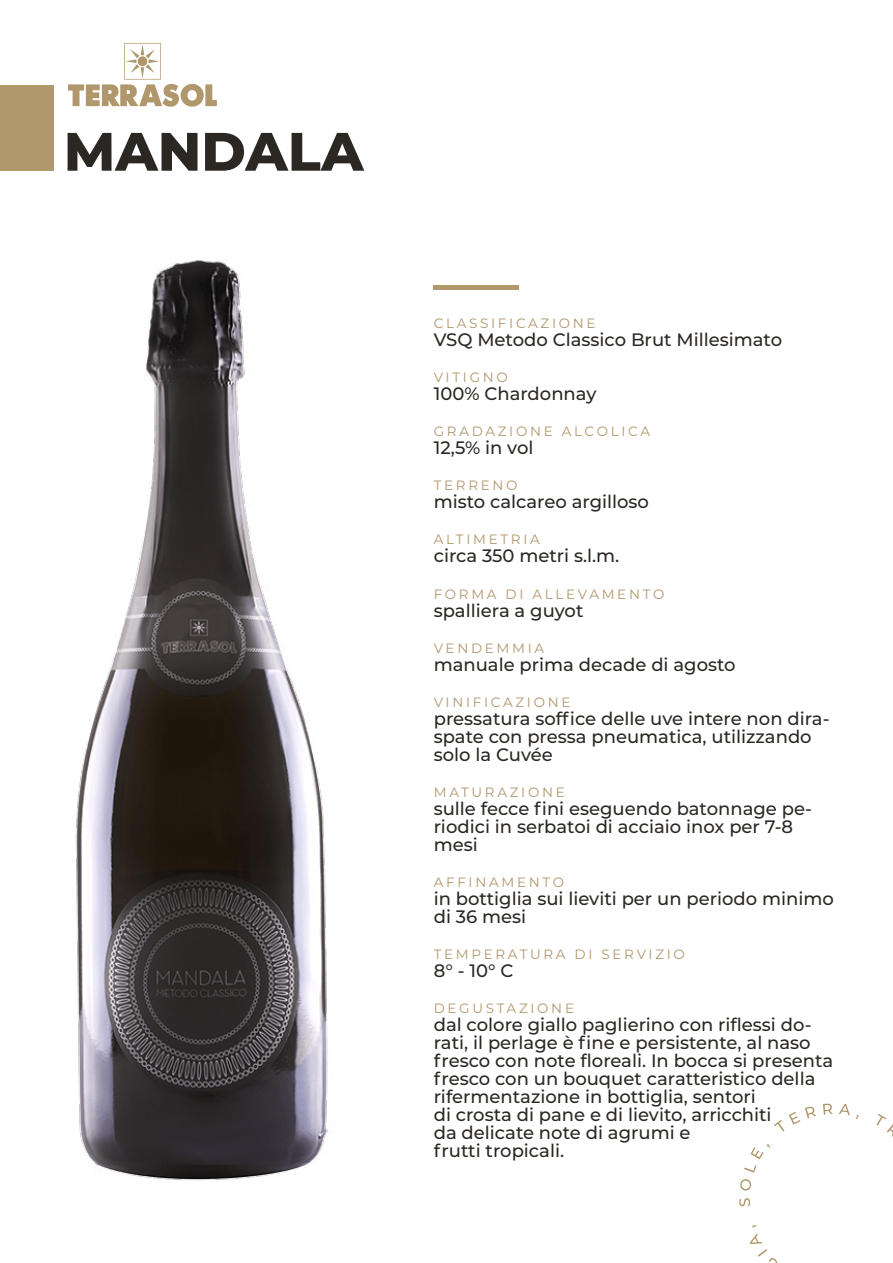
<style>
.page{position:relative;width:893px;height:1263px;background:#fff}
.page>*{position:absolute;margin:0;border:0;box-sizing:border-box;transform-origin:0 0}
.t1{font:800 54px "Montserrat";color:#2b2824}
.t2{font:500 18px/18px "Montserrat";color:#2b2824}
.t3{font:13.5px "Montserrat";letter-spacing:.2em;color:#b0976c}
</style>
<div class="page">
<div style="left:0;top:85px;width:53px;height:85px;background:#b0976c"></div>
<hr style="left:434px;top:286px;width:85px;height:4px;background:#b0976c">
<svg style="left:68px;top:43px;width:149px;height:64px"></svg>
<svg style="left:739px;top:1198px;width:11px;height:8px"></svg>
<svg style="left:740px;top:1179px;width:11px;height:11px"></svg>
<svg style="left:744px;top:1165px;width:12px;height:7px"></svg>
<svg style="left:750px;top:1144px;width:20px;height:15px"></svg>
<svg style="left:774px;top:1106px;width:42px;height:25px"></svg>
<svg style="left:823px;top:1103px;width:10px;height:12px"></svg>
<svg style="left:839px;top:1104px;width:11px;height:11px"></svg>
<svg style="left:876px;top:1114px;width:17px;height:23px"></svg>
<svg style="left:750px;top:1233px;width:27px;height:30px"></svg>
<img style="left:75px;top:259px;width:253px;height:922px">
<h1 class="t1" style="left:64px;top:112px;width:301px">MANDALA</h1>
<p class="t3" style="left:434px;top:314px;width:163px">CLASSIFICAZIONE</p>
<p class="t2" style="left:434px;top:330px;width:350px">VSQ Metodo Classico Brut Millesimato</p>
<p class="t3" style="left:434px;top:368px;width:76px">VITIGNO</p>
<p class="t2" style="left:434px;top:384px;width:164px">100% Chardonnay</p>
<p class="t3" style="left:434px;top:422px;width:218px">GRADAZIONE ALCOLICA</p>
<p class="t2" style="left:434px;top:438px;width:101px">12,5% in vol</p>
<p class="t3" style="left:434px;top:476px;width:85px">TERRENO</p>
<p class="t2" style="left:434px;top:492px;width:217px">misto calcareo argilloso</p>
<p class="t3" style="left:434px;top:530px;width:108px">ALTIMETRIA</p>
<p class="t2" style="left:434px;top:546px;width:187px">circa 350 metri s.l.m.</p>
<p class="t3" style="left:434px;top:584px;width:232px">FORMA DI ALLEVAMENTO</p>
<p class="t2" style="left:434px;top:600px;width:151px">spalliera a guyot</p>
<p class="t3" style="left:434px;top:638px;width:112px">VENDEMMIA</p>
<p class="t2" style="left:434px;top:654px;width:303px">manuale prima decade di agosto</p>
<p class="t3" style="left:434px;top:692px;width:138px">VINIFICAZIONE</p>
<p class="t2" style="left:434px;top:708px;width:397px">pressatura soffice delle uve intere non dira&shy;spate con pressa pneumatica, utilizzando solo la Cuvée</p>
<p class="t3" style="left:434px;top:782px;width:132px">MATURAZIONE</p>
<p class="t2" style="left:434px;top:798px;width:380px">sulle fecce fini eseguendo batonnage pe&shy;riodici in serbatoi di acciaio inox per 7-8 mesi</p>
<p class="t3" style="left:434px;top:872px;width:132px">AFFINAMENTO</p>
<p class="t2" style="left:434px;top:888px;width:402px">in bottiglia sui lieviti per un periodo minimo di 36 mesi</p>
<p class="t3" style="left:434px;top:944px;width:253px">TEMPERATURA DI SERVIZIO</p>
<p class="t2" style="left:434px;top:960px;width:81px">8° - 10° C</p>
<p class="t3" style="left:434px;top:998px;width:142px">DEGUSTAZIONE</p>
<p class="t2" style="left:434px;top:1014px;width:401px">dal colore giallo paglierino con riflessi do&shy;rati, il perlage è fine e persistente, al naso fresco con note floreali. In bocca si presenta fresco con un bouquet caratteristico della rifermentazione in bottiglia, sentori<br>di crosta di pane e di lievito, arricchiti<br>da delicate note di agrumi e<br>frutti tropicali.</p>
</div>
